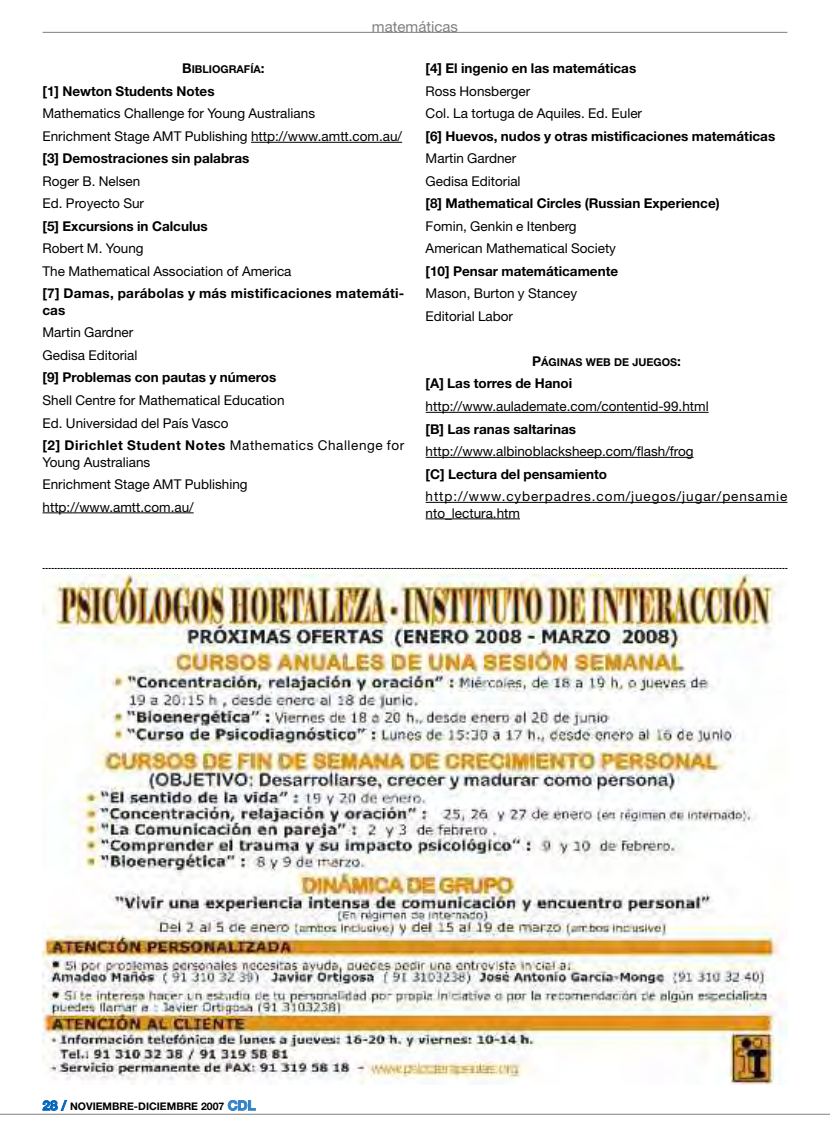
<style>
.page{position:relative;width:830px;height:1127px;background:#fff}
.page>*{position:absolute;margin:0;border:0;box-sizing:border-box;transform-origin:0 0}
.t1{font:15px "Helvetica Neue";color:#808080}
.t2{font:13.5px/22.5px "Helvetica Neue";color:#000}
.t3{font:700 13.5px "Helvetica Neue";color:#000}
.t4{font:13.5px/16.5px "Helvetica Neue";letter-spacing:.07em;color:#000}
.t5{font:700 13.5px/16.5px "Helvetica Neue";letter-spacing:.02em;color:#000}
.t6{font:700 10.8px "Helvetica Neue";color:#000}
.t7{font:700 10.5px "Helvetica Neue";color:#000}
.s1{font-size:13.5px}
.s2{font-weight:700}
.s3{font-size:13.5px;color:#0064ba}
.s4{font-size:13.5px;color:#3383c8}
</style>
<div class="page">
<hr style="left:43px;top:32px;width:744px;height:1px;background:#808080">
<hr style="left:0;top:1114px;width:829px;height:1px;background:#808080">
<hr style="left:251px;top:142px;width:151px;height:1px;background:#000">
<hr style="left:43px;top:512px;width:150px;height:1px;background:#000">
<hr style="left:425px;top:412px;width:283px;height:1px;background:#000">
<hr style="left:425px;top:457px;width:268px;height:1px;background:#000">
<hr style="left:425px;top:502px;width:362px;height:1px;background:#000">
<hr style="left:425px;top:518px;width:94px;height:1px;background:#000">
<img style="left:43px;top:574px;width:744px;height:510px">
<svg style="left:43px;top:568px;width:744px;height:1px"></svg>
<p class="t1" style="left:372px;top:21px;width:88px">matemáticas</p>
<p class="t6" style="left:182px;top:66px;width:84px"><span class="s1">B</span>IBLIOGRAFÍA<span class="s1">:</span></p>
<p class="t3" style="left:43px;top:86px;width:173px">[1] Newton Students Notes</p>
<p class="t2" style="left:43px;top:104px;width:361px">Mathematics Challenge for Young Australians<br>Enrichment Stage AMT Publishing http://www.amtt.com.au/</p>
<p class="t3" style="left:43px;top:154px;width:208px">[3] Demostraciones sin palabras</p>
<p class="t2" style="left:43px;top:171px;width:103px">Roger B. Nelsen<br>Ed. Proyecto Sur</p>
<p class="t3" style="left:43px;top:221px;width:167px">[5] Excursions in Calculus</p>
<p class="t2" style="left:43px;top:239px;width:250px">Robert M. Young<br>The Mathematical Association of America</p>
<p class="t5" style="left:43px;top:287px;width:363px">[7] Damas, parábolas y más mistificaciones matemáti&shy;cas</p>
<p class="t2" style="left:43px;top:323px;width:96px">Martin Gardner<br>Gedisa Editorial</p>
<p class="t3" style="left:43px;top:373px;width:235px">[9] Problemas con pautas y números</p>
<p class="t2" style="left:43px;top:390px;width:363px">Shell Centre for Mathematical Education<br>Ed. Universidad del País Vasco<br><span class="s2">[2] Dirichlet Student Notes</span> Mathematics Challenge for</p>
<p class="t2" style="left:43px;top:452px;width:206px">Young Australians<br>Enrichment Stage AMT Publishing http://www.amtt.com.au/</p>
<p class="t3" style="left:425px;top:64px;width:212px">[4] El ingenio en las matemáticas</p>
<p class="t2" style="left:425px;top:81px;width:218px">Ross Honsberger<br>Col. La tortuga de Aquiles. Ed. Euler</p>
<p class="t3" style="left:425px;top:131px;width:351px">[6] Huevos, nudos y otras mistificaciones matemáticas</p>
<p class="t2" style="left:425px;top:149px;width:96px">Martin Gardner<br>Gedisa Editorial</p>
<p class="t3" style="left:425px;top:199px;width:295px">[8] Mathematical Circles (Russian Experience)</p>
<p class="t2" style="left:425px;top:216px;width:192px">Fomin, Genkin e Itenberg<br>American Mathematical Society</p>
<p class="t3" style="left:425px;top:266px;width:194px">[10] Pensar matemáticamente</p>
<p class="t2" style="left:425px;top:284px;width:153px">Mason, Burton y Stancey<br>Editorial Labor</p>
<p class="t6" style="left:532px;top:358px;width:150px"><span class="s1">P</span>ÁGINAS WEB DE JUEGOS<span class="s1">:</span></p>
<p class="t3" style="left:425px;top:379px;width:148px">[A] Las torres de Hanoi</p>
<p class="t2" style="left:425px;top:396px;width:284px">http://www.aulademate.com/contentid-99.html</p>
<p class="t3" style="left:425px;top:424px;width:152px">[B] Las ranas saltarinas</p>
<p class="t2" style="left:425px;top:441px;width:269px">http://www.albinoblacksheep.com/flash/frog</p>
<p class="t3" style="left:425px;top:469px;width:183px">[C] Lectura del pensamiento</p>
<p class="t4" style="left:425px;top:489px;width:363px">http://www.cyberpadres.com/juegos/jugar/pensamie nto_lectura.htm</p>
<p class="t7" style="left:43px;top:1103px;width:214px"><span class="s3">28 /</span> NOVIEMBRE-DICIEMBRE 2007 <span class="s4">CDL</span></p>
</div>
